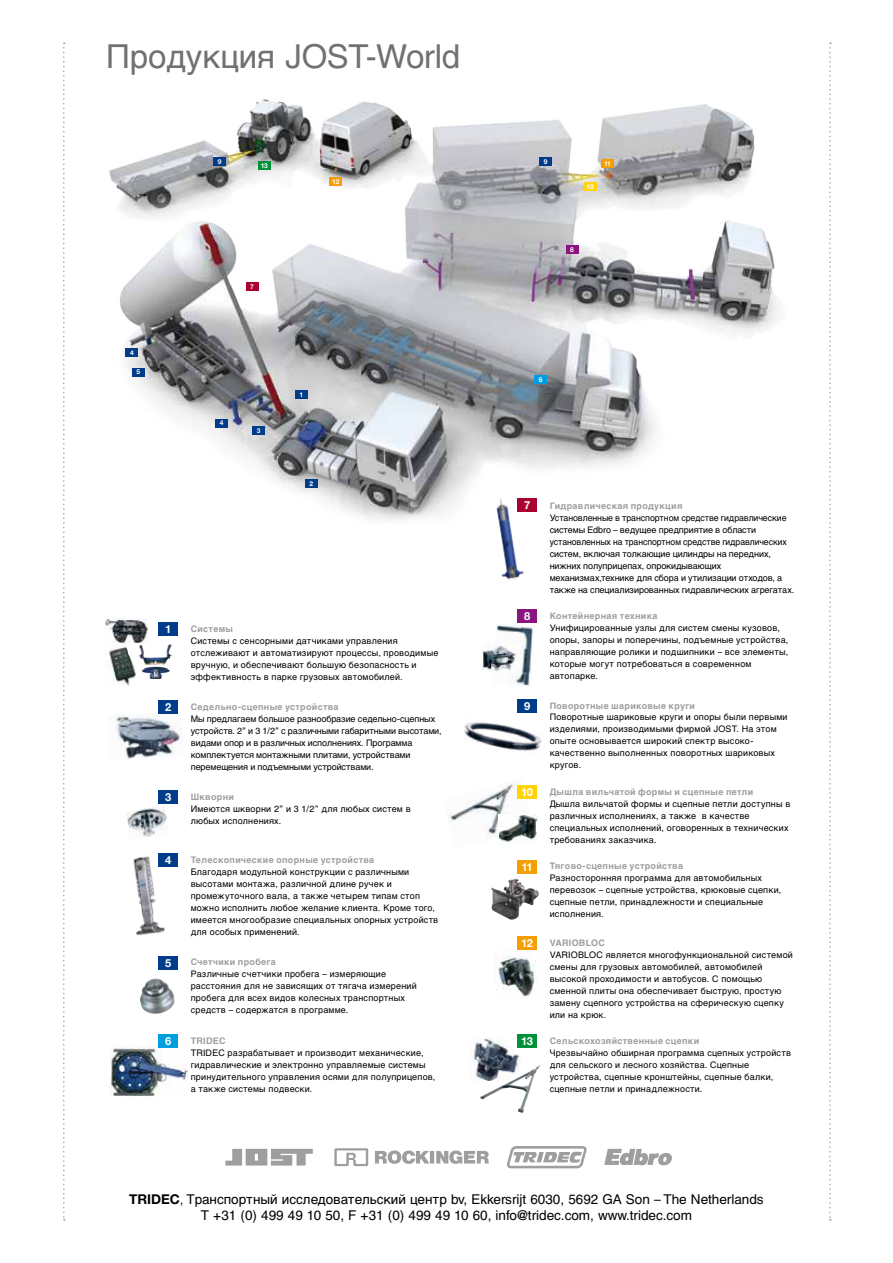
<style>
.page{position:relative;width:893px;height:1263px;background:#fff}
.page>*{position:absolute;margin:0;border:0;box-sizing:border-box;transform-origin:0 0}
.t1{font:33px "Helvetica Cyr Upright";letter-spacing:-.01em;color:#707172}
.t2{font:13.5px/16.5px "Helvetica Cyr Upright";color:#000;text-align:center}
.t3{font:700 11.1px "Helvetica Neue LT Pro";letter-spacing:-.04em;color:#fff}
.t4{font:9px/12px "Helvetica Cyr Upright";letter-spacing:.02em;color:#000}
.t5{font:9px/12px "Helvetica Cyr Upright";letter-spacing:-.01em;color:#000}
.t6{font:700 9px "Helvetica Cyr";letter-spacing:.035em;color:#9c9e9f}
.t7{font:700 6.6px "Helvetica Neue LT Pro";letter-spacing:-.03em;color:#fff}
.s1{font-family:"Helvetica Neue LT Pro";font-weight:700}
.s2{font-family:"Helvetica Neue LT Pro";font-weight:300}
</style>
<div class="page">
<svg style="left:63px;top:43px;width:2px;height:1177px"></svg>
<svg style="left:829px;top:43px;width:2px;height:1177px"></svg>
<img style="left:109px;top:99px;width:670px;height:421px">
<div style="left:534px;top:376px;width:13px;height:8px;background:#009ee0"></div>
<div style="left:258px;top:161px;width:13px;height:9px;background:#009037"></div>
<div style="left:330px;top:177px;width:12px;height:8px;background:#f49e00"></div>
<div style="left:132px;top:368px;width:13px;height:8px;background:#003c8a"></div>
<div style="left:566px;top:246px;width:12px;height:8px;background:#8a157e"></div>
<div style="left:295px;top:390px;width:13px;height:8px;background:#003c8a"></div>
<div style="left:252px;top:426px;width:13px;height:8px;background:#003c8a"></div>
<div style="left:305px;top:480px;width:13px;height:8px;background:#003c8a"></div>
<div style="left:539px;top:157px;width:13px;height:9px;background:#003c8a"></div>
<div style="left:601px;top:159px;width:13px;height:8px;background:#f49e00"></div>
<div style="left:584px;top:183px;width:13px;height:8px;background:#ffd400"></div>
<div style="left:213px;top:158px;width:13px;height:8px;background:#003c8a"></div>
<div style="left:215px;top:419px;width:13px;height:8px;background:#003c8a"></div>
<div style="left:126px;top:349px;width:12px;height:8px;background:#003c8a"></div>
<div style="left:246px;top:282px;width:12px;height:9px;background:#a90230"></div>
<img style="left:133px;top:856px;width:32px;height:79px">
<div style="left:158px;top:853px;width:20px;height:14px;background:#003c8a"></div>
<img style="left:126px;top:807px;width:41px;height:30px">
<div style="left:158px;top:790px;width:20px;height:14px;background:#003c8a"></div>
<img style="left:115px;top:714px;width:67px;height:45px">
<div style="left:158px;top:701px;width:20px;height:13px;background:#003c8a"></div>
<div style="left:158px;top:956px;width:20px;height:13px;background:#003c8a"></div>
<img style="left:104px;top:618px;width:44px;height:68px">
<img style="left:136px;top:645px;width:36px;height:34px">
<div style="left:158px;top:622px;width:20px;height:14px;background:#003c8a"></div>
<img style="left:110px;top:1047px;width:77px;height:49px">
<div style="left:158px;top:1035px;width:20px;height:13px;background:#009ee0"></div>
<img style="left:495px;top:956px;width:42px;height:43px">
<div style="left:517px;top:936px;width:20px;height:14px;background:#f49e00"></div>
<img style="left:491px;top:879px;width:48px;height:41px">
<div style="left:517px;top:860px;width:20px;height:13px;background:#f49e00"></div>
<img style="left:448px;top:781px;width:76px;height:58px">
<img style="left:499px;top:815px;width:39px;height:27px">
<div style="left:517px;top:785px;width:20px;height:14px;background:#ffd400"></div>
<img style="left:470px;top:1038px;width:51px;height:41px">
<img style="left:480px;top:1065px;width:61px;height:48px">
<div style="left:517px;top:1034px;width:20px;height:14px;background:#009037"></div>
<img style="left:496px;top:624px;width:39px;height:62px">
<img style="left:482px;top:644px;width:34px;height:29px">
<div style="left:517px;top:609px;width:20px;height:14px;background:#8a157e"></div>
<img style="left:464px;top:722px;width:78px;height:29px">
<div style="left:517px;top:699px;width:20px;height:13px;background:#003c8a"></div>
<div style="left:517px;top:499px;width:20px;height:13px;background:#a90230"></div>
<img style="left:490px;top:496px;width:35px;height:84px">
<svg style="left:225px;top:1149px;width:88px;height:16px"></svg>
<svg style="left:604px;top:1149px;width:68px;height:16px"></svg>
<svg style="left:334px;top:1148px;width:155px;height:18px"></svg>
<svg style="left:507px;top:1146px;width:80px;height:22px"></svg>
<h1 class="t1" style="left:106px;top:38px;width:355px">Продукция JOST-World</h1>
<p class="t7" style="left:130px;top:349px;width:5px">4</p>
<p class="t7" style="left:136px;top:368px;width:5px">5</p>
<p class="t7" style="left:218px;top:158px;width:5px">9</p>
<p class="t7" style="left:261px;top:161px;width:9px">13</p>
<p class="t7" style="left:250px;top:282px;width:5px">7</p>
<p class="t7" style="left:332px;top:177px;width:9px">12</p>
<p class="t7" style="left:220px;top:419px;width:5px">4</p>
<p class="t7" style="left:257px;top:426px;width:5px">3</p>
<p class="t7" style="left:300px;top:390px;width:5px">1</p>
<p class="t7" style="left:309px;top:480px;width:5px">2</p>
<p class="t3" style="left:165px;top:622px;width:8px">1</p>
<p class="t6" style="left:191px;top:624px;width:44px">Системы</p>
<p class="t4" style="left:191px;top:635px;width:249px">Системы с сенсорными датчиками управления отслеживают и автоматизируют процессы, проводимые вручную, и обеспечивают большую безопасность и эффективность в парке грузовых автомобилей.</p>
<p class="t3" style="left:165px;top:700px;width:8px">2</p>
<p class="t6" style="left:191px;top:702px;width:149px">Седельно-сцепные устройства</p>
<p class="t5" style="left:191px;top:713px;width:252px">Мы предлагаем большое разнообразие седельно-сцепных устройств. 2” и 3 1/2” с различными габаритными высотами, видами опор и в различных исполнениях. Программа комплектуется монтажными плитами, устройствами перемещения и подъемными устройствами.</p>
<p class="t3" style="left:165px;top:790px;width:8px">3</p>
<p class="t6" style="left:191px;top:792px;width:45px">Шкворни</p>
<p class="t4" style="left:191px;top:803px;width:221px">Имеются шкворни 2” и 3 1/2” для любых систем в любых исполнениях.</p>
<p class="t3" style="left:165px;top:853px;width:8px">4</p>
<p class="t6" style="left:191px;top:854px;width:185px">Телескопические опорные устройства</p>
<p class="t4" style="left:191px;top:865px;width:249px">Благодаря модульной конструкции с различными высотами монтажа, различной длине ручек и промежуточного вала, а также четырем типам стоп можно исполнить любое желание клиента. Кроме того, имеется многообразие специальных опорных устройств для особых применений.</p>
<p class="t3" style="left:165px;top:956px;width:8px">5</p>
<p class="t6" style="left:191px;top:957px;width:87px">Счетчики пробега</p>
<p class="t4" style="left:191px;top:968px;width:228px">Различные счетчики пробега – измеряющие расстояния для не зависящих от тягача измерений пробега для всех видов колесных транспортных средств – содержатся в программе.</p>
<p class="t3" style="left:165px;top:1034px;width:8px">6</p>
<p class="t6" style="left:191px;top:1035px;width:36px">TRIDEC</p>
<p class="t4" style="left:191px;top:1047px;width:246px">TRIDEC разрабатывает и производит механические, гидравлические и электронно управляемые системы принудительного управления осями для полуприцепов, а также системы подвески.</p>
<p class="t7" style="left:544px;top:157px;width:5px">9</p>
<p class="t7" style="left:604px;top:159px;width:8px">11</p>
<p class="t7" style="left:586px;top:183px;width:9px">10</p>
<p class="t7" style="left:570px;top:246px;width:5px">8</p>
<p class="t7" style="left:539px;top:376px;width:5px">6</p>
<p class="t3" style="left:524px;top:498px;width:8px">7</p>
<p class="t6" style="left:550px;top:501px;width:134px">Гидравлическая продукция</p>
<p class="t5" style="left:550px;top:512px;width:246px">Установленные в транспортном средстве гидравлические системы Edbro – ведущее предприятие в области установленных на транспортном средстве гидравлических систем, включая толкающие цилиндры на передних, нижних полуприцепах, опрокидывающих механизмах,технике для сбора и утилизации отходов, а также на специализированных гидравлических агрегатах.</p>
<p class="t3" style="left:524px;top:609px;width:8px">8</p>
<p class="t6" style="left:550px;top:610px;width:109px">Контейнерная техника</p>
<p class="t4" style="left:550px;top:621px;width:240px">Унифицированные узлы для систем смены кузовов, опоры, запоры и поперечины, подъемные устройства, направляющие ролики и подшипники – все элементы, которые могут потребоваться в современном автопарке.</p>
<p class="t3" style="left:524px;top:699px;width:8px">9</p>
<p class="t6" style="left:550px;top:700px;width:147px">Поворотные шариковые круги</p>
<p class="t4" style="left:550px;top:711px;width:239px">Поворотные шариковые круги и опоры были первыми изделиями, производимыми фирмой JOST. На этом опыте основывается широкий спектр высоко&shy;качественно выполненных поворотных шариковых кругов.</p>
<p class="t3" style="left:521px;top:785px;width:13px">10</p>
<p class="t6" style="left:550px;top:786px;width:205px">Дышла вильчатой формы и сцепные петли</p>
<p class="t4" style="left:550px;top:798px;width:242px">Дышла вильчатой формы и сцепные петли доступны в различных исполнениях, а также в качестве специальных исполнений, оговоренных в технических требованиях заказчика.</p>
<p class="t3" style="left:521px;top:859px;width:13px">11</p>
<p class="t6" style="left:550px;top:861px;width:135px">Тягово-сцепные устройства</p>
<p class="t4" style="left:550px;top:872px;width:233px">Разносторонняя программа для автомобильных перевозок – сцепные устройства, крюковые сцепки, сцепные петли, принадлежности и специальные исполнения.</p>
<p class="t3" style="left:521px;top:936px;width:13px">12</p>
<p class="t6" style="left:550px;top:937px;width:57px">VARIOBLOC</p>
<p class="t4" style="left:550px;top:949px;width:245px">VARIOBLOC является многофункциональной системой смены для грузовых автомобилей, автомобилей высокой проходимости и автобусов. С помощью сменной плиты она обеспечивает быструю, простую замену сцепного устройства на сферическую сцепку или на крюк.</p>
<p class="t3" style="left:521px;top:1034px;width:13px">13</p>
<p class="t6" style="left:550px;top:1035px;width:151px">Сельскохозяйственные сцепки</p>
<p class="t4" style="left:550px;top:1046px;width:243px">Чрезвычайно обширная программа сцепных устройств для сельского и лесного хозяйства. Сцепные устройства, сцепные кронштейны, сцепные балки, сцепные петли и принадлежности.</p>
<h2 class="t2" style="left:129px;top:1191px;width:636px"><span class="s1">TRIDEC</span><span class="s2">,</span> Транспортный исследовательский центр bv, Ekkersrijt 6030, 5692 GA Son – The Netherlands<br>T +31 (0) 499 49 10 50, F +31 (0) 499 49 10 60, info@tridec.com, www.tridec.com</h2>
</div>
